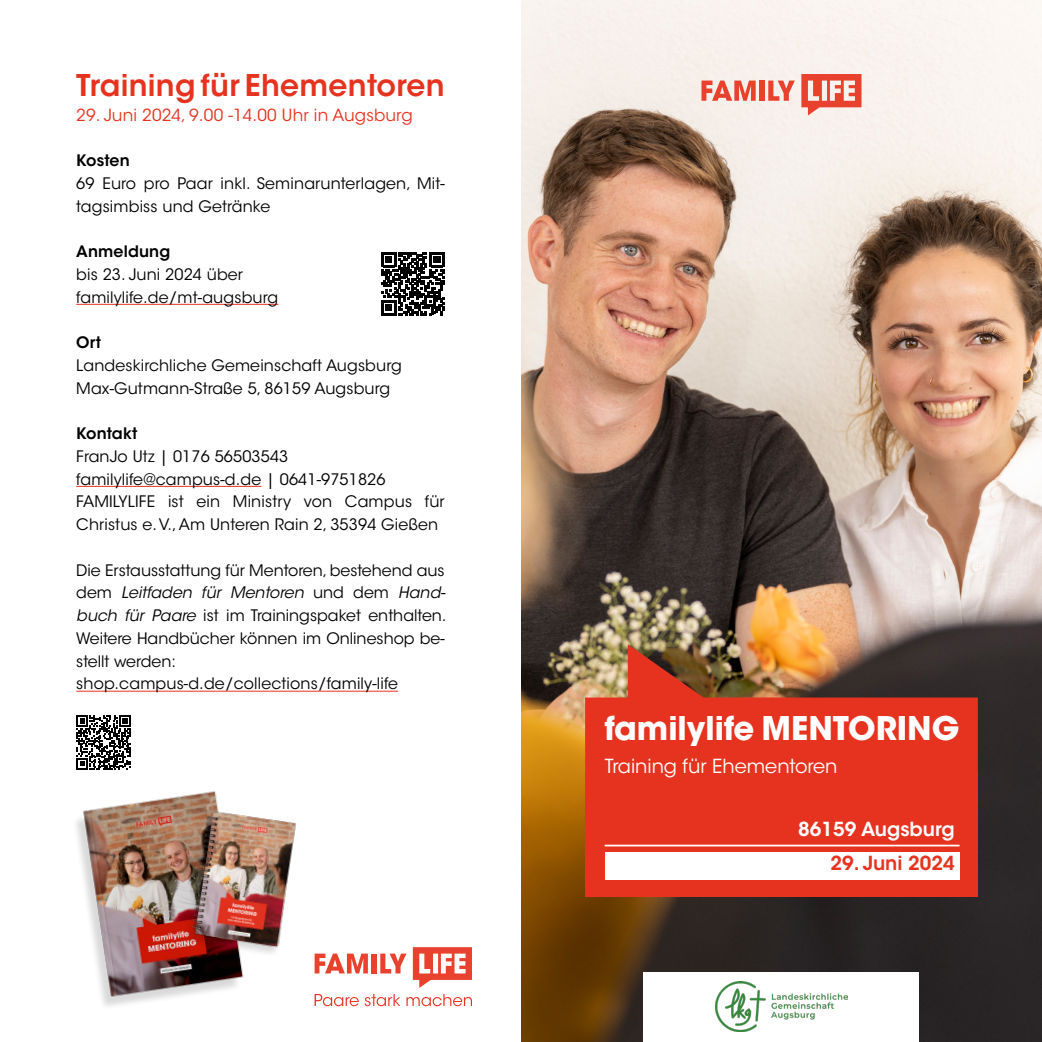
<style>
.page{position:relative;width:1042px;height:1042px;background:#fff}
.page>*{position:absolute;margin:0;border:0;box-sizing:border-box;transform-origin:0 0}
.t1{font:700 32.38px "ITC Avant Garde Std";color:#fff}
.t2{font:600 29.75px "ITC Avant Garde Std";letter-spacing:.01em;color:#e6331f}
.t3{font:19.25px "ITC Avant Garde Std";color:#fff}
.t4{font:600 19.25px "ITC Avant Garde Std";color:#fff}
.t5{font:600 19.25px "ITC Avant Garde Std";color:#e6331f}
.t6{font:16.62px "ITC Avant Garde Std";letter-spacing:.01em;color:#e6331f}
.t7{font:15.75px/22.8px "ITC Avant Garde Std";letter-spacing:.01em;color:#000}
.t8{font:600 15.75px "ITC Avant Garde Std";letter-spacing:.01em;color:#000}
.s1{font-style:italic}
</style>
<div class="page">
<img style="left:521px;top:0;width:521px;height:1042px">
<hr style="left:76px;top:304px;width:202px;height:1px;background:#e6331f">
<hr style="left:76px;top:486px;width:185px;height:1px;background:#e6331f">
<hr style="left:76px;top:691px;width:322px;height:1px;background:#e6331f">
<svg style="left:315px;top:994px;width:157px;height:12px"></svg>
<svg style="left:315px;top:953px;width:53px;height:20px"></svg>
<div style="left:371px;top:953px;width:5px;height:20px;background:#e8422f"></div>
<svg style="left:380px;top:953px;width:26px;height:20px"></svg>
<svg style="left:413px;top:947px;width:59px;height:41px"></svg>
<img style="left:78px;top:791px;width:166px;height:214px">
<img style="left:182px;top:808px;width:114px;height:151px">
<svg style="left:381px;top:252px;width:63px;height:63px"></svg>
<img style="left:585px;top:644px;width:393px;height:129px">
<div style="left:585px;top:773px;width:393px;height:124px;background:#e6331f"></div>
<div style="left:605px;top:852px;width:354px;height:27px;background:#fff"></div>
<hr style="left:605px;top:844px;width:354px;height:2px;background:#fff">
<div style="left:643px;top:972px;width:276px;height:70px;background:#fff"></div>
<svg style="left:701px;top:81px;width:54px;height:20px"></svg>
<div style="left:759px;top:81px;width:5px;height:20px;background:#e8422f"></div>
<svg style="left:768px;top:81px;width:27px;height:20px"></svg>
<svg style="left:801px;top:74px;width:60px;height:41px;background:#ee897c"></svg>
<svg style="left:76px;top:715px;width:55px;height:54px"></svg>
<img style="left:715px;top:981px;width:132px;height:50px">
<h2 class="t2" style="left:76px;top:66px;width:370px">Training für Ehementoren</h2>
<p class="t6" style="left:76px;top:104px;width:338px">29. Juni 2024, 9.00 -14.00 Uhr in Augsburg</p>
<p class="t8" style="left:76px;top:150px;width:55px">Kosten</p>
<p class="t7" style="left:76px;top:172px;width:370px">69 Euro pro Paar inkl. Seminarunterlagen, Mit&shy;tagsimbiss und Getränke</p>
<p class="t8" style="left:76px;top:241px;width:95px">Anmeldung</p>
<p class="t7" style="left:76px;top:263px;width:203px">bis 23. Juni 2024 über familylife.de/mt-augsburg</p>
<p class="t8" style="left:76px;top:332px;width:26px">Ort</p>
<p class="t7" style="left:76px;top:354px;width:327px">Landeskirchliche Gemeinschaft Augsburg<br>Max-Gutmann-Straße 5, 86159 Augsburg</p>
<p class="t8" style="left:76px;top:423px;width:63px">Kontakt</p>
<p class="t7" style="left:76px;top:445px;width:370px">FranJo Utz | 0176 56503543 familylife@campus-d.de | 0641-9751826<br>FAMILYLIFE ist ein Ministry von Campus für Christus e. V., Am Unteren Rain 2, 35394 Gießen</p>
<p class="t7" style="left:76px;top:559px;width:372px">Die Erstausstattung für Mentoren, bestehend aus dem <span class="s1">Leitfaden für Mentoren</span> und dem <span class="s1">Hand&shy;buch für Paare</span> ist im Trainingspaket enthalten.<br>Weitere Handbücher können im Onlineshop be&shy;stellt werden: shop.campus-d.de/collections/family-life</p>
<h1 class="t1" style="left:605px;top:706px;width:356px">familylife MENTORING</h1>
<p class="t3" style="left:605px;top:754px;width:234px">Training für Ehementoren</p>
<p class="t4" style="left:798px;top:817px;width:158px">86159 Augsburg</p>
<p class="t5" style="left:830px;top:851px;width:126px">29. Juni 2024</p>
</div>
